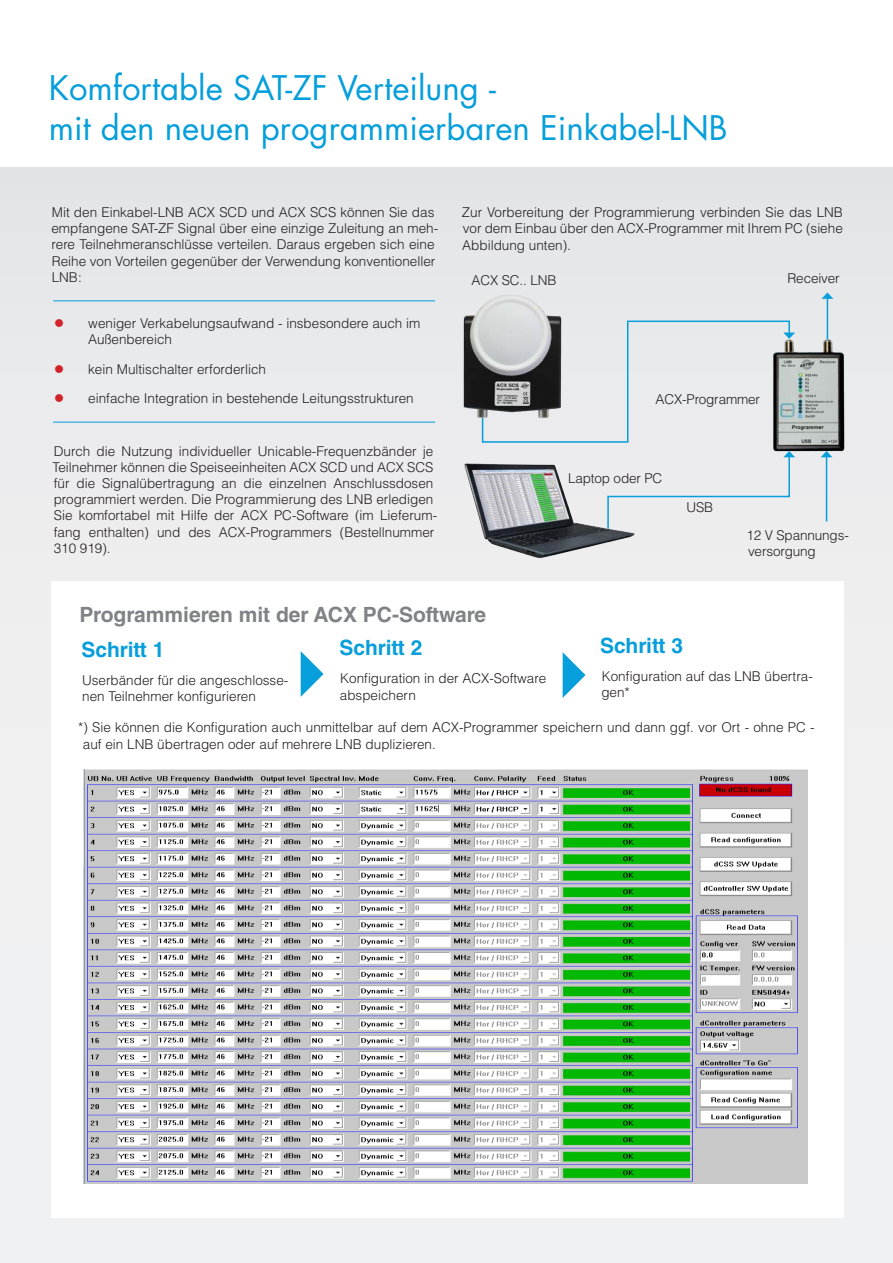
<style>
.page{position:relative;width:893px;height:1263px;background:#fff}
.page>*{position:absolute;margin:0;border:0;box-sizing:border-box;transform-origin:0 0}
.t1{font:33px/39.6px "Futura Std";color:#069edb}
.Grundtext{font:700 21px "Helvetica LT Std";color:#808285}
.Überschrift_3{font:700 21px "Helvetica LT Std";letter-spacing:-.005em;color:#069edb}
.Grundtext-2{font:300 13.5px/16.2px "Helvetica LT Std";color:#231f20}
</style>
<div class="page">
<div style="left:0;top:167px;width:893px;height:1096px;background:#ebebed"></div>
<div style="left:51px;top:581px;width:792px;height:637px;background:#fff"></div>
<img style="left:84px;top:770px;width:724px;height:413px">
<svg style="left:301px;top:651px;width:23px;height:46px"></svg>
<svg style="left:563px;top:652px;width:22px;height:46px"></svg>
<hr style="left:53px;top:300px;width:382px;height:1px;background:#069edb">
<hr style="left:53px;top:422px;width:382px;height:1px;background:#069edb">
<hr style="left:827px;top:298px;width:1px;height:43px;background:#069edb">
<svg style="left:822px;top:292px;width:11px;height:7px"></svg>
<hr style="left:826px;top:457px;width:1px;height:64px;background:#069edb">
<svg style="left:821px;top:455px;width:11px;height:2px"></svg>
<svg style="left:639px;top:455px;width:156px;height:43px"></svg>
<svg style="left:481px;top:320px;width:314px;height:123px"></svg>
<img style="left:762px;top:340px;width:83px;height:115px">
<img style="left:464px;top:463px;width:175px;height:95px">
<img style="left:463px;top:295px;width:105px;height:132px">
<p class="t1" style="left:49px;top:69px;width:680px">Komfortable SAT-ZF Verteilung -<br>mit den neuen programmierbaren Einkabel-LNB</p>
<p class="Grundtext-2" style="left:51px;top:204px;width:388px">Mit den Einkabel-LNB ACX SCD und ACX SCS können Sie das empfangene SAT-ZF Signal über eine einzige Zuleitung an meh&shy;rere Teilnehmeranschlüsse verteilen. Daraus ergeben sich eine Reihe von Vorteilen gegenüber der Verwendung konventioneller LNB:</p>
<p class="Grundtext-2" style="left:462px;top:204px;width:382px;text-align:justify">Zur Vorbereitung der Programmierung verbinden Sie das LNB vor dem Einbau über den ACX-Programmer mit Ihrem PC (siehe Abbildung unten).</p>
<p class="Grundtext-2" style="left:472px;top:272px;width:86px">ACX SC.. LNB</p>
<p class="Grundtext-2" style="left:787px;top:270px;width:54px">Receiver</p>
<p class="Grundtext-2" style="left:88px;top:315px;width:334px">weniger Verkabelungsaufwand - insbesondere auch im<br>Außenbereich</p>
<p class="Grundtext-2" style="left:88px;top:361px;width:179px">kein Multischalter erforderlich</p>
<p class="Grundtext-2" style="left:88px;top:390px;width:327px">einfache Integration in bestehende Leitungsstrukturen</p>
<p class="Grundtext-2" style="left:656px;top:391px;width:106px">ACX-Programmer</p>
<p class="Grundtext-2" style="left:52px;top:443px;width:386px">Durch die Nutzung individueller Unicable-Frequenzbänder je Teilnehmer können die Speiseeinheiten ACX SCD und ACX SCS für die Signalübertragung an die einzelnen Anschlussdosen programmiert werden. Die Programmierung des LNB erledigen Sie komfortabel mit Hilfe der ACX PC-Software (im Lieferum&shy;fang enthalten) und des ACX-Programmers (Bestellnummer 310 919).</p>
<p class="Grundtext" style="left:79px;top:601px;width:408px">Programmieren mit der ACX PC-Software</p>
<p class="Grundtext-2" style="left:568px;top:470px;width:96px">Laptop oder PC</p>
<p class="Grundtext-2" style="left:686px;top:498px;width:28px">USB</p>
<p class="Überschrift_3" style="left:82px;top:637px;width:84px">Schritt 1</p>
<p class="Überschrift_3" style="left:340px;top:635px;width:84px">Schritt 2</p>
<p class="Überschrift_3" style="left:600px;top:633px;width:84px">Schritt 3</p>
<p class="Grundtext-2" style="left:746px;top:526px;width:104px">12 V Spannungs&shy;versorgung</p>
<p class="Grundtext-2" style="left:82px;top:672px;width:208px">Userbänder für die angeschlosse&shy;nen Teilnehmer konfigurieren</p>
<p class="Grundtext-2" style="left:340px;top:670px;width:208px">Konfiguration in der ACX-Software abspeichern</p>
<p class="Grundtext-2" style="left:601px;top:667px;width:213px">Konfiguration auf das LNB übertra&shy;gen*</p>
<p class="Grundtext-2" style="left:83px;top:719px;width:733px;text-indent:-5px">*) Sie können die Konfiguration auch unmittelbar auf dem ACX-Programmer speichern und dann ggf. vor Ort - ohne PC - auf ein LNB übertragen oder auf mehrere LNB duplizieren.</p>
</div>
